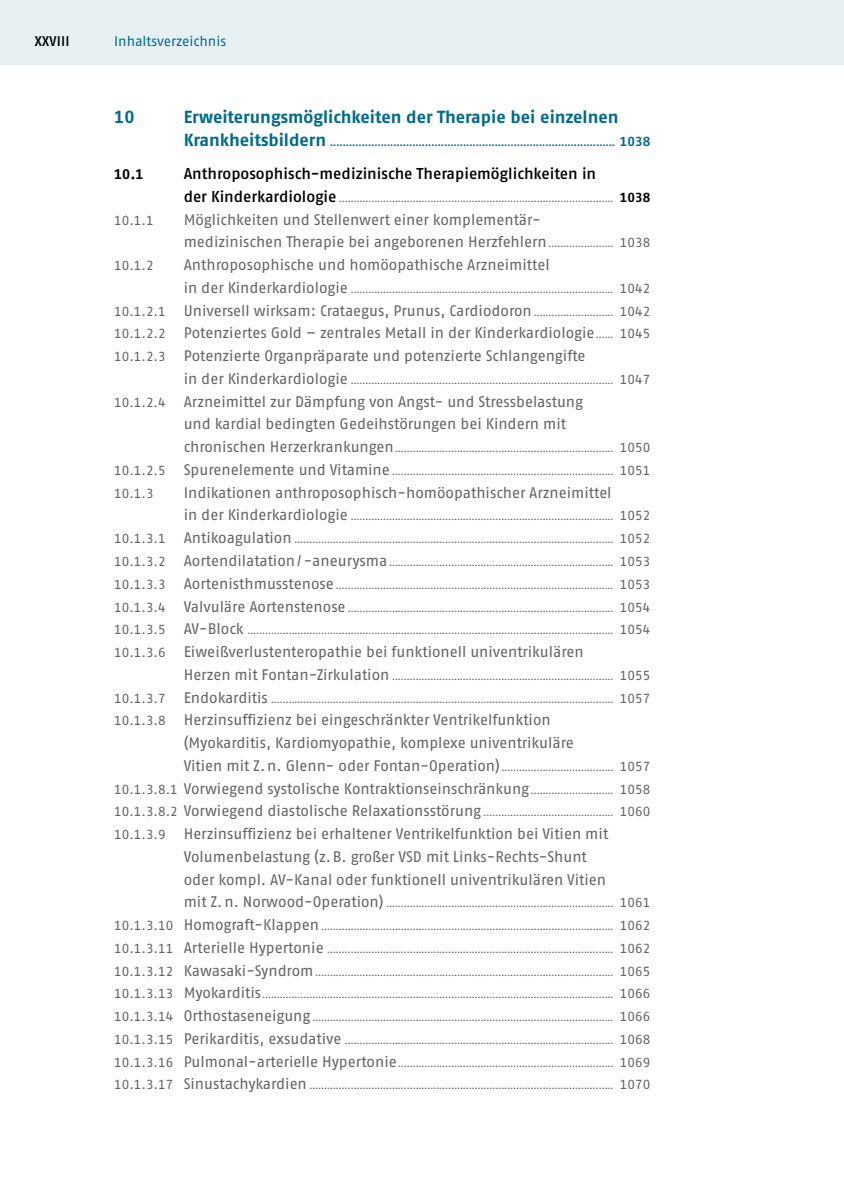
<style>
.page{position:relative;width:844px;height:1191px;background:#fff}
.page>*{position:absolute;margin:0;border:0;box-sizing:border-box;transform-origin:0 0}
.t1{font:700 17.5px "Fago Pro";color:#006b8a}
.t2{font:600 15.75px "Fago Pro";color:#000}
.t3{font:15.4px/22.8px "Fago Pro";letter-spacing:-.005em;color:#636363}
.t4{font:14px "Fago Pro";color:#006b8a}
.t5{font:600 14px "Fago Pro";letter-spacing:.02em;color:#000}
.t6{font:700 14px "Fago Pro";color:#000}
.t7{font:13.12px "Fago Pro";color:#006b8a}
.t8{font:13.12px "Fago Pro";color:#636363}
.t9{font:10.5px "Fago Pro";color:#636363}
.s1{font-weight:700;font-size:17.5px}
.s2{font-weight:700}
.s3{font-weight:600;font-size:15.75px;color:#000}
.s4{font-weight:700;font-size:13.12px;color:#000}
.s5{font-size:10.5px}
.s6{font-size:13.12px}
.s7{font-size:15.4px}
</style>
<div class="page">
<div style="left:114px;top:0;width:729px;height:64px;background:#e6f0f3"></div>
<div style="left:0;top:0;width:114px;height:64px;background:#e6f0f3"></div>
<h3 class="t5" style="left:35px;top:32px;width:37px">XXVIII</h3>
<h3 class="t4" style="left:114px;top:32px;width:113px">Inhaltsverzeichnis</h3>
<p class="t1" style="left:114px;top:106px;width:22px">10</p>
<p class="t1" style="left:184px;top:106px;width:436px">Erweiterungsmöglichkeiten der Therapie bei einzelnen</p>
<p class="t7" style="left:184px;top:133px;width:468px"><span class="s1">Krankheitsbildern</span> .......................................................................................... <span class="s2">1038</span></p>
<p class="t6" style="left:114px;top:166px;width:31px">10.1</p>
<p class="t2" style="left:184px;top:164px;width:414px">Anthroposophisch-medizinische Therapiemöglichkeiten in</p>
<p class="t9" style="left:184px;top:192px;width:468px"><span class="s3">der Kinderkardiologie</span> ............................................................................................. <span class="s4">1038</span></p>
<p class="t8" style="left:114px;top:212px;width:41px">10.1.1</p>
<p class="t3" style="left:184px;top:208px;width:468px">Möglichkeiten und Stellenwert einer komplementär-<br>medizinischen Therapie bei angeborenen Herzfehlern<span class="s5">......................</span> <span class="s6">1038</span></p>
<p class="t8" style="left:114px;top:258px;width:41px">10.1.2</p>
<p class="t3" style="left:184px;top:253px;width:367px">Anthroposophische und homöopathische Arzneimittel</p>
<p class="t9" style="left:184px;top:283px;width:468px"><span class="s7">in der Kinderkardiologie</span> ......................................................................................... <span class="s6">1042</span></p>
<p class="t3" style="left:114px;top:299px;width:537px"><span class="s6">10.1.2.1</span> Universell wirksam: Crataegus, Prunus, Cardiodoron<span class="s5">...........................</span> <span class="s6">1042</span></p>
<p class="t3" style="left:114px;top:322px;width:537px"><span class="s6">10.1.2.2</span> Potenziertes Gold – zentrales Metall in der Kinderkardiologie<span class="s5">......</span> <span class="s6">1045</span></p>
<p class="t3" style="left:114px;top:344px;width:473px"><span class="s6">10.1.2.3</span> Potenzierte Organpräparate und potenzierte Schlangengifte</p>
<p class="t9" style="left:184px;top:374px;width:468px"><span class="s7">in der Kinderkardiologie</span> ......................................................................................... <span class="s6">1047</span></p>
<p class="t3" style="left:184px;top:390px;width:401px;text-indent:-69px"><span class="s6">10.1.2.4</span> Arzneimittel zur Dämpfung von Angst- und Stressbelastung und kardial bedingten Gedeihstörungen bei Kindern mit</p>
<p class="t9" style="left:184px;top:442px;width:468px"><span class="s7">chronischen Herzerkrankungen</span>.......................................................................... <span class="s6">1050</span></p>
<p class="t9" style="left:114px;top:465px;width:537px"><span class="s6">10.1.2.5</span> <span class="s7">Spurenelemente und Vitamine</span> ........................................................................... <span class="s6">1051</span></p>
<p class="t8" style="left:114px;top:485px;width:41px">10.1.3</p>
<p class="t3" style="left:184px;top:481px;width:429px">Indikationen anthroposophisch-homöopathischer Arzneimittel</p>
<p class="t9" style="left:184px;top:510px;width:468px"><span class="s7">in der Kinderkardiologie</span> ......................................................................................... <span class="s6">1052</span></p>
<p class="t9" style="left:114px;top:533px;width:537px"><span class="s6">10.1.3.1</span> <span class="s7">Antikoagulation</span> ............................................................................................................ <span class="s6">1052</span></p>
<p class="t9" style="left:114px;top:556px;width:537px"><span class="s6">10.1.3.2</span> <span class="s7">Aortendilatation / -aneurysma</span> ............................................................................ <span class="s6">1053</span></p>
<p class="t9" style="left:114px;top:579px;width:537px"><span class="s6">10.1.3.3</span> <span class="s7">Aortenisthmusstenose</span> .............................................................................................. <span class="s6">1053</span></p>
<p class="t9" style="left:114px;top:601px;width:537px"><span class="s6">10.1.3.4</span> <span class="s7">Valvuläre Aortenstenose</span> .......................................................................................... <span class="s6">1054</span></p>
<p class="t9" style="left:114px;top:624px;width:537px"><span class="s6">10.1.3.5</span> <span class="s7">AV-Block</span> ............................................................................................................................ <span class="s6">1054</span></p>
<p class="t3" style="left:114px;top:640px;width:471px"><span class="s6">10.1.3.6</span> Eiweißverlustenteropathie bei funktionell univentrikulären</p>
<p class="t9" style="left:184px;top:670px;width:468px"><span class="s7">Herzen mit Fontan-Zirkulation</span> ........................................................................... <span class="s6">1055</span></p>
<p class="t9" style="left:114px;top:692px;width:537px"><span class="s6">10.1.3.7</span> <span class="s7">Endokarditis</span> .................................................................................................................... <span class="s6">1057</span></p>
<p class="t3" style="left:184px;top:708px;width:468px;text-indent:-69px"><span class="s6">10.1.3.8</span> Herzinsuffizienz bei eingeschränkter Ventrikelfunktion<br>(Myokarditis, Kardiomyopathie, komplexe univentrikuläre<br>Vitien mit Z.n. Glenn- oder Fontan-Operation)<span class="s5">......................................</span> <span class="s6">1057</span></p>
<p class="t3" style="left:114px;top:777px;width:537px"><span class="s6">10.1.3.8.1</span> Vorwiegend systolische Kontraktionseinschränkung<span class="s5">............................</span> <span class="s6">1058</span></p>
<p class="t9" style="left:114px;top:806px;width:537px"><span class="s6">10.1.3.8.2</span> <span class="s7">Vorwiegend diastolische Relaxationsstörung</span> ............................................ <span class="s6">1060</span></p>
<p class="t3" style="left:184px;top:822px;width:426px;text-indent:-69px"><span class="s6">10.1.3.9</span> Herzinsuffizienz bei erhaltener Ventrikelfunktion bei Vitien mit<br>Volumenbelastung (z.B. großer VSD mit Links-Rechts-Shunt oder kompl. AV-Kanal oder funktionell univentrikulären Vitien</p>
<p class="t9" style="left:184px;top:897px;width:468px"><span class="s7">mit Z. n. Norwood-Operation)</span> ............................................................................. <span class="s6">1061</span></p>
<p class="t9" style="left:114px;top:920px;width:537px"><span class="s6">10.1.3.10</span> <span class="s7">Homograft-Klappen</span> ................................................................................................... <span class="s6">1062</span></p>
<p class="t9" style="left:114px;top:943px;width:537px"><span class="s6">10.1.3.11</span> <span class="s7">Arterielle Hypertonie</span> ................................................................................................. <span class="s6">1062</span></p>
<p class="t9" style="left:114px;top:965px;width:537px"><span class="s6">10.1.3.12</span> <span class="s7">Kawasaki-Syndrom</span> ..................................................................................................... <span class="s6">1065</span></p>
<p class="t9" style="left:114px;top:988px;width:537px"><span class="s6">10.1.3.13</span> <span class="s7">Myokarditis</span>....................................................................................................................... <span class="s6">1066</span></p>
<p class="t9" style="left:114px;top:1011px;width:537px"><span class="s6">10.1.3.14</span> <span class="s7">Orthostaseneigung</span> ...................................................................................................... <span class="s6">1066</span></p>
<p class="t9" style="left:114px;top:1034px;width:537px"><span class="s6">10.1.3.15</span> <span class="s7">Perikarditis, exsudative</span> ........................................................................................... <span class="s6">1068</span></p>
<p class="t9" style="left:114px;top:1056px;width:537px"><span class="s6">10.1.3.16</span> <span class="s7">Pulmonal-arterielle Hypertonie</span>......................................................................... <span class="s6">1069</span></p>
<p class="t9" style="left:114px;top:1079px;width:537px"><span class="s6">10.1.3.17</span> <span class="s7">Sinustachykardien</span> ....................................................................................................... <span class="s6">1070</span></p>
</div>
